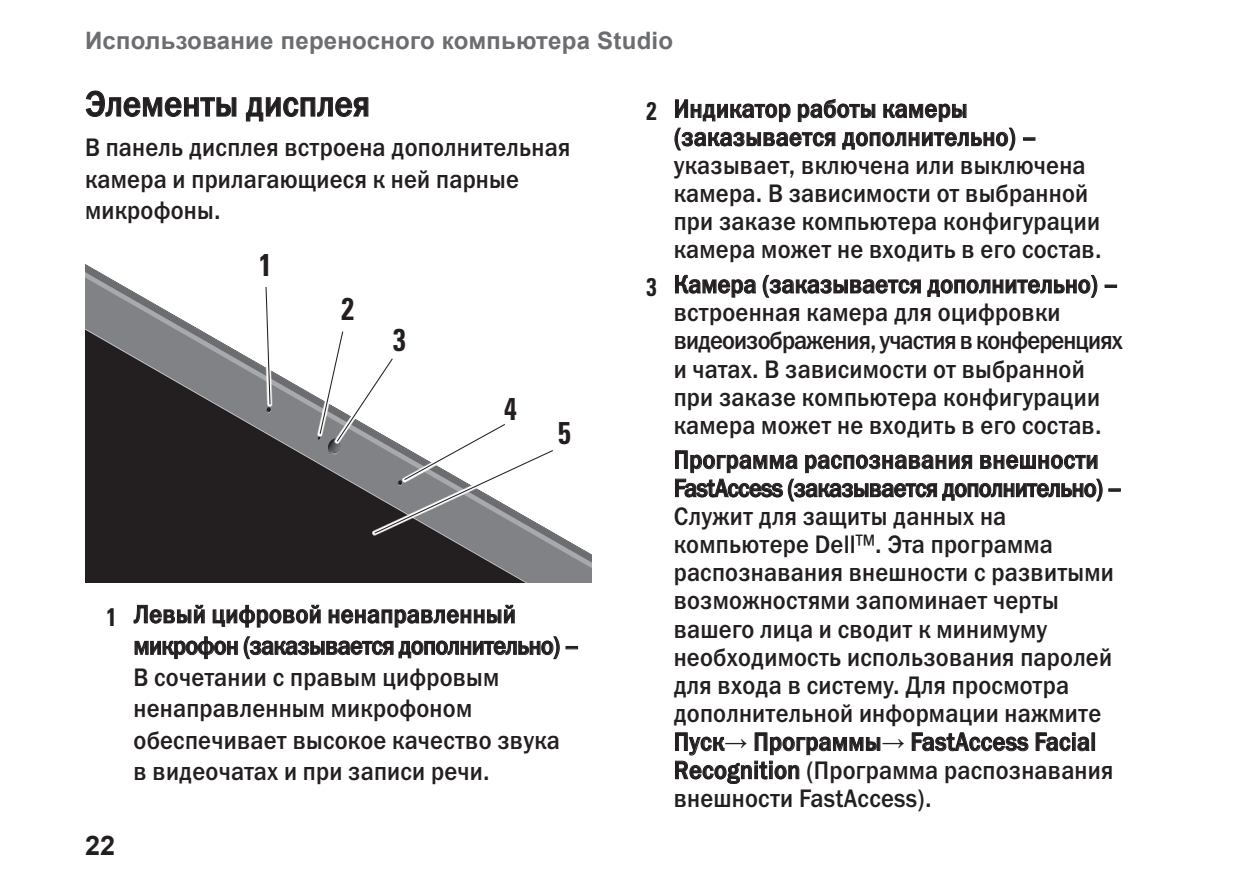
<style>
.page{position:relative;width:1259px;height:893px;background:#fff}
.page>*{position:absolute;margin:0;border:0;box-sizing:border-box;transform-origin:0 0}
.Head_2{font:36px "Franklin Gothic Medium C";color:#231f20;scale:.9 1}
.t1{font:700 condensed 31.5px "Univers";color:#231f20;scale:.9 1}
.t2{font:700 27px "Arial";color:#231f20}
.Head_3{font:25.5px/28.2px "Franklin Gothic Medium C";letter-spacing:.01em;color:#231f20;scale:.9 1}
.Paragraph{font:25.5px/31.5px "Franklin Gothic Medium C";letter-spacing:.01em;color:#231f20;scale:.9 1}
.Callout_number__t{font:700 condensed 25.5px "Univers";color:#231f20;scale:.9 1}
.t3{font:700 24px "Arial";letter-spacing:.01em;color:#6c6d70}
.s1{font-family:"Univers";font-stretch:condensed}
.s2{font-family:"Arial"}
</style>
<div class="page">
<svg style="left:86px;top:90px;width:150px;height:27px"></svg>
<svg style="left:246px;top:97px;width:122px;height:25px"></svg>
<svg style="left:85px;top:264px;width:287px;height:318px;fill:#231f20"></svg>
<svg style="left:372px;top:534px;width:219px;height:48px;background:#4a484a"></svg>
<svg style="left:263px;top:284px;width:109px;height:198px"></svg>
<svg style="left:265px;top:286px;width:6px;height:127px"></svg>
<svg style="left:402px;top:533px;width:180px;height:24px;background:#6a696c"></svg>
<svg style="left:318px;top:330px;width:236px;height:204px"></svg>
<svg style="left:133px;top:604px;width:72px;height:20px"></svg>
<svg style="left:213px;top:604px;width:108px;height:24px"></svg>
<svg style="left:328px;top:604px;width:187px;height:24px"></svg>
<svg style="left:135px;top:636px;width:103px;height:23px"></svg>
<svg style="left:244px;top:636px;width:316px;height:23px"></svg>
<svg style="left:566px;top:646px;width:12px;height:3px"></svg>
<svg style="left:674px;top:99px;width:341px;height:51px"></svg>
<svg style="left:1023px;top:137px;width:12px;height:3px"></svg>
<svg style="left:675px;top:275px;width:81px;height:23px"></svg>
<svg style="left:762px;top:275px;width:159px;height:23px"></svg>
<svg style="left:927px;top:275px;width:170px;height:23px"></svg>
<svg style="left:1104px;top:285px;width:13px;height:3px"></svg>
<svg style="left:675px;top:450px;width:427px;height:52px"></svg>
<svg style="left:1108px;top:488px;width:12px;height:3px"></svg>
<svg style="left:911px;top:732px;width:117px;height:19px"></svg>
<svg style="left:1035px;top:732px;width:54px;height:19px"></svg>
<div style="left:1091px;top:733px;width:4px;height:18px;border:1px solid #231f20"></div>
<svg style="left:675px;top:732px;width:205px;height:52px"></svg>
<p class="t3" style="left:85px;top:25px;width:589px">Использование переносного компьютера Studio</p>
<p class="Head_2" style="left:85px;top:84px;width:318px">Элементы дисплея</p>
<p class="Paragraph" style="left:85px;top:131px;width:541px">В панель дисплея встроена дополнительная камера и прилагающиеся к ней парные микрофоны.</p>
<p class="Callout_number__t" style="left:646px;top:95px;width:13px">2</p>
<p class="Head_3" style="left:674px;top:94px;width:477px">Индикатор работы камеры (заказывается дополнительно) – указывает, включена или выключена камера. В зависимости от выбранной при заказе компьютера конфигурации камера может не входить в его состав.</p>
<p class="Callout_number__t" style="left:646px;top:271px;width:13px">3</p>
<p class="Head_3" style="left:674px;top:270px;width:500px">Камера (заказывается дополнительно) – встроенная камера для оцифровки видеоизображения, участия в конференциях и чатах. В зависимости от выбранной при заказе компьютера конфигурации камера может не входить в его состав.</p>
<p class="Head_3" style="left:674px;top:445px;width:499px">Программа распознавания внешности FastAccess (заказывается дополнительно) – Служит для защиты данных на компьютере Dell<span class="s1">™</span>. Эта программа распознавания внешности с развитыми возможностями запоминает черты вашего лица и сводит к минимуму необходимость использования паролей для входа в систему. Для просмотра дополнительной информации нажмите Пуск<span class="s2">→</span> Программы<span class="s2">→</span> FastAccess Facial Recognition (Программа распознавания внешности FastAccess).</p>
<p class="t1" style="left:259px;top:245px;width:15px">1</p>
<p class="t1" style="left:341px;top:289px;width:15px">2</p>
<p class="t1" style="left:393px;top:321px;width:15px">3</p>
<p class="t1" style="left:504px;top:389px;width:15px">4</p>
<p class="t1" style="left:558px;top:413px;width:15px">5</p>
<p class="Callout_number__t" style="left:106px;top:601px;width:13px">1</p>
<p class="Head_3" style="left:134px;top:598px;width:496px;line-height:31.5px">Левый цифровой ненаправленный микрофон (заказывается дополнительно) – В сочетании с правым цифровым ненаправленным микрофоном обеспечивает высокое качество звука в видеочатах и при записи речи.</p>
<p class="t2" style="left:85px;top:827px;width:32px">22</p>
</div>
